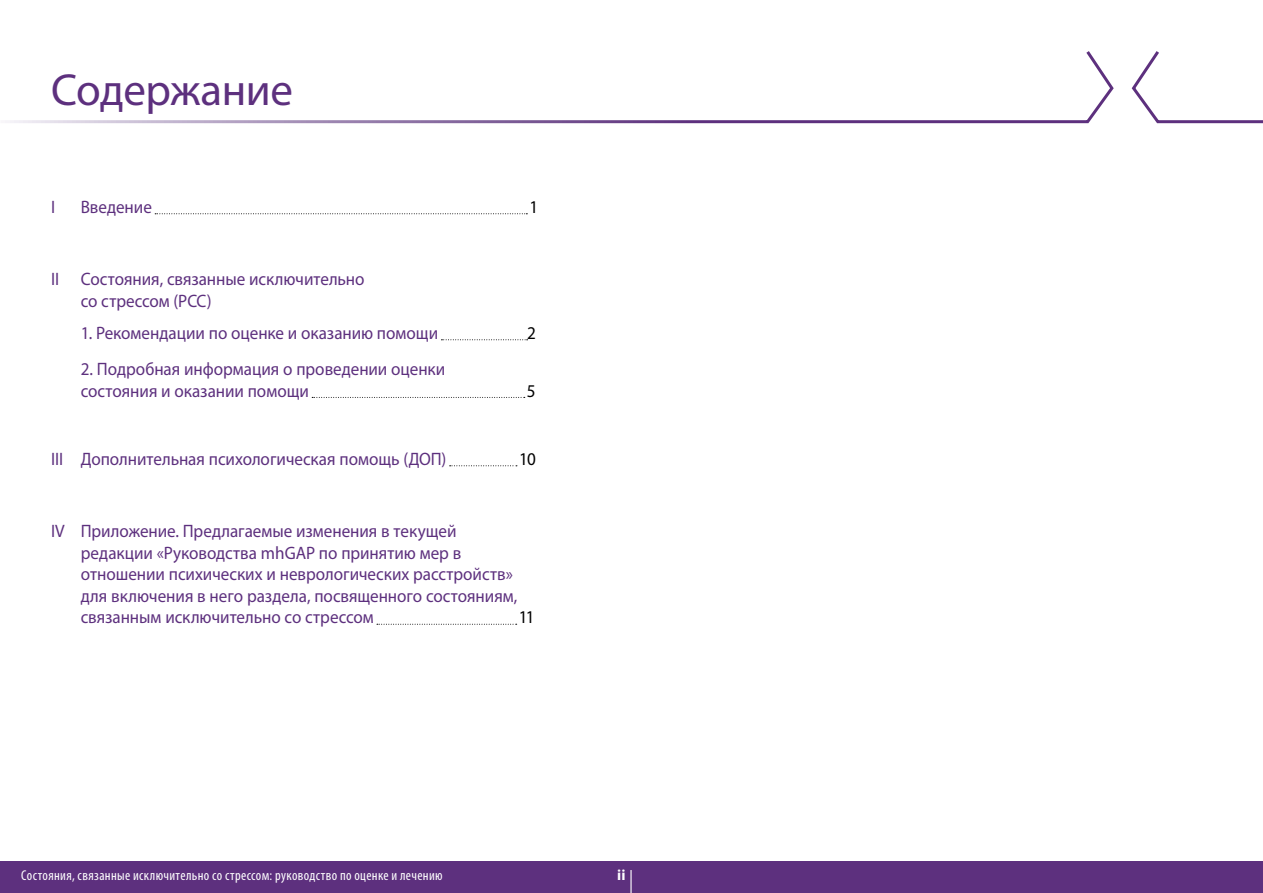
<style>
.page{position:relative;width:1263px;height:893px;background:#fff}
.page>*{position:absolute;margin:0;border:0;box-sizing:border-box;transform-origin:0 0}
.t1{font:45px "Myriad Pro";letter-spacing:-.01em;color:#5d307e}
.t2{font:18px/21.6px "Myriad Pro";color:#5d307e;scale:.95 1}
.t3{font:18px "Myriad Pro";color:#000;scale:.95 1}
.t4{font:700 15px "Myriad Pro";color:#fff}
.t5{font:condensed 14.25px "Myriad Pro";letter-spacing:.025em;color:#fff}
</style>
<div class="page">
<svg style="left:5px;top:51px;width:1109px;height:73px"></svg>
<svg style="left:1131px;top:51px;width:132px;height:73px"></svg>
<svg style="left:155px;top:213px;width:372px;height:1px"></svg>
<svg style="left:441px;top:339px;width:87px;height:1px"></svg>
<svg style="left:312px;top:397px;width:213px;height:1px"></svg>
<svg style="left:450px;top:465px;width:67px;height:1px"></svg>
<svg style="left:377px;top:624px;width:140px;height:1px"></svg>
<div style="left:0;top:861px;width:1263px;height:32px;background:#5d307e"></div>
<hr style="left:630px;top:870px;width:2px;height:23px;background:#fff">
<h1 class="t1" style="left:51px;top:62px;width:243px">Содержание</h1>
<p class="t2" style="left:51px;top:196px;width:6px">I</p>
<p class="t2" style="left:81px;top:196px;width:76px">Введение</p>
<p class="t3" style="left:529px;top:196px;width:11px">1</p>
<p class="t2" style="left:81px;top:268px;width:300px;text-indent:-30px">II Состояния, связанные исключительно со стрессом (РСС)</p>
<p class="t2" style="left:81px;top:322px;width:378px">1. Рекомендации по оценке и оказанию помощи</p>
<p class="t3" style="left:527px;top:322px;width:11px">2</p>
<p class="t2" style="left:81px;top:358px;width:385px">2. Подробная информация о проведении оценки состояния и оказании помощи</p>
<p class="t3" style="left:527px;top:379px;width:11px">5</p>
<p class="t2" style="left:51px;top:448px;width:418px">III Дополнительная психологическая помощь (ДОП)</p>
<p class="t3" style="left:519px;top:448px;width:19px">10</p>
<p class="t2" style="left:81px;top:520px;width:461px;text-indent:-30px">IV Приложение. Предлагаемые изменения в текущей редакции «Руководства mhGAP по принятию мер в отношении психических и неврологических расстройств» для включения в него раздела, посвященного состояниям, связанным исключительно со стрессом</p>
<p class="t3" style="left:519px;top:606px;width:18px">11</p>
<p class="t5" style="left:21px;top:866px;width:423px">Состояния, связанные исключительно со стрессом: руководство по оценке и лечению</p>
<p class="t4" style="left:617px;top:865px;width:10px">ii</p>
</div>
